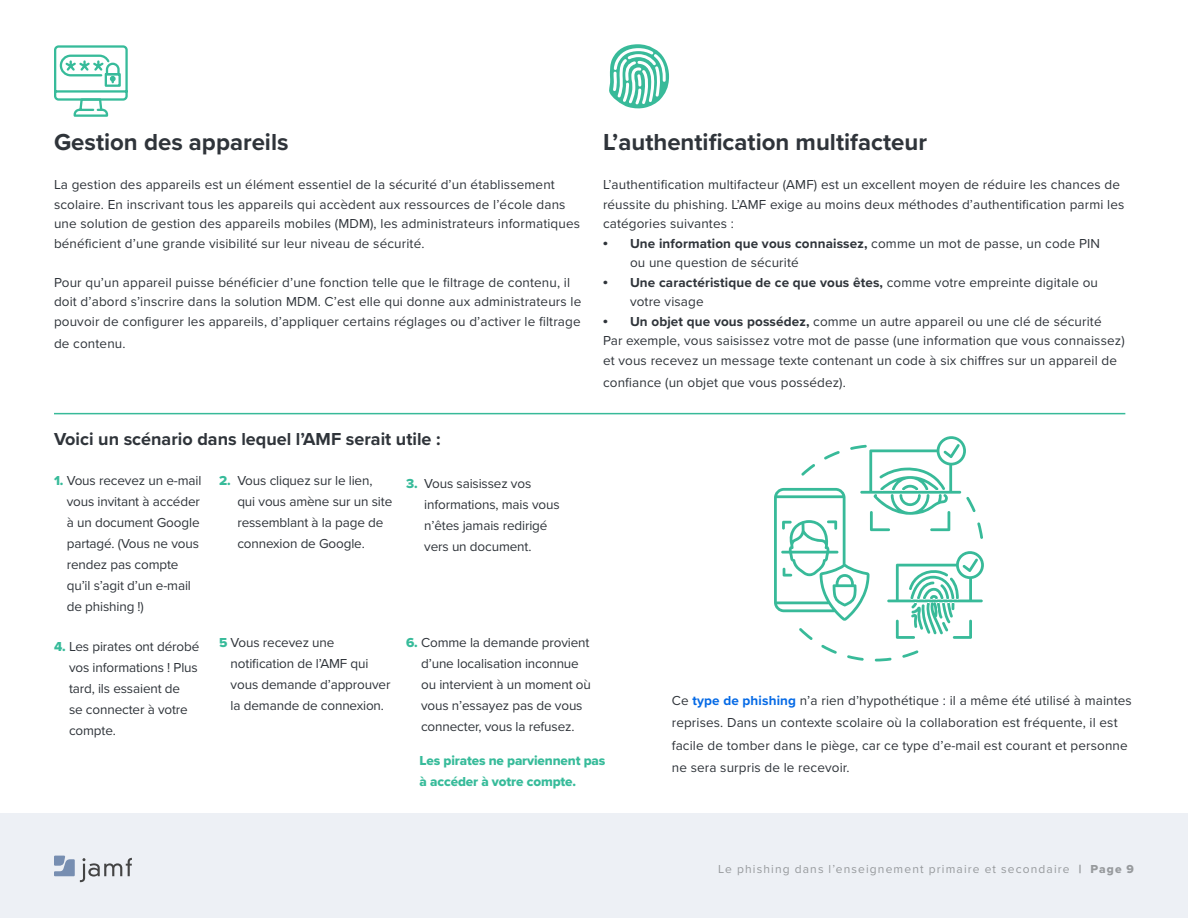
<style>
.page{position:relative;width:1188px;height:918px;background:#fff}
.page>*{position:absolute;margin:0;border:0;box-sizing:border-box;transform-origin:0 0}
.t1{font:700 24px "Proxima Nova";color:#2f343a}
.t2{font:700 18px "Proxima Nova";color:#2f343a}
.t3{font:13.5px/19.5px "Proxima Nova";letter-spacing:.01em;color:#2f343a}
.t4{font:13.5px/21px "Proxima Nova";letter-spacing:-.01em;color:#2f343a}
.t5{font:13.5px/21px "Proxima Nova Extrabld";letter-spacing:-.01em;color:#37bb9a}
.t6{font:12px "Proxima Nova";letter-spacing:.095em;color:#979a9d}
.s1{font-family:"Times New Roman";font-weight:700}
.s2{font-weight:700}
.s3{font-family:"Proxima Nova Extrabld";color:#37bb9a}
.s4{font-weight:700;color:#056ae6}
.s5{font-family:"Proxima Nova Extrabld"}
</style>
<div class="page">
<div style="left:0;top:813px;width:1188px;height:105px;background:#edf0f5"></div>
<svg style="left:54px;top:856px;width:78px;height:26px"></svg>
<svg style="left:54px;top:45px;width:74px;height:72px"></svg>
<svg style="left:774px;top:436px;width:210px;height:225px"></svg>
<svg style="left:609px;top:44px;width:60px;height:65px"></svg>
<hr style="left:54px;top:413px;width:1071px;height:1px;background:#38ba99">
<h1 class="t1" style="left:54px;top:124px;width:236px">Gestion des appareils</h1>
<p class="t3" style="left:54px;top:175px;width:528px">La gestion des appareils est un élément essentiel de la sécurité d’un établissement scolaire. En inscrivant tous les appareils qui accèdent aux ressources de l’école dans une solution de gestion des appareils mobiles (MDM), les administrateurs informatiques bénéficient d’une grande visibilité sur leur niveau de sécurité.</p>
<p class="t3" style="left:54px;top:272px;width:529px">Pour qu’un appareil puisse bénéficier d’une fonction telle que le filtrage de contenu, il doit d’abord s’inscrire dans la solution MDM. C’est elle qui donne aux administrateurs le pouvoir de configurer les appareils, d’appliquer certains réglages ou d’activer le filtrage</p>
<p class="t3" style="left:54px;top:334px;width:73px">de contenu.</p>
<h1 class="t1" style="left:603px;top:124px;width:326px">L’authentification multifacteur</h1>
<p class="t3" style="left:603px;top:175px;width:523px">L’authentification multifacteur (AMF) est un excellent moyen de réduire les chances de réussite du phishing. L’AMF exige au moins deux méthodes d’authentification parmi les catégories suivantes :</p>
<p class="t3" style="left:630px;top:233px;width:472px;text-indent:-27px"><span class="s1">•</span> <span class="s2">Une information que vous connaissez,</span> comme un mot de passe, un code PIN ou une question de sécurité</p>
<p class="t3" style="left:630px;top:272px;width:470px;text-indent:-27px"><span class="s1">•</span> <span class="s2">Une caractéristique de ce que vous êtes,</span> comme votre empreinte digitale ou votre visage</p>
<p class="t3" style="left:603px;top:311px;width:523px"><span class="s1">•</span> <span class="s2">Un objet que vous possédez,</span> comme un autre appareil ou une clé de sécurité<br>Par exemple, vous saisissez votre mot de passe (une information que vous connaissez) et vous recevez un message texte contenant un code à six chiffres sur un appareil de</p>
<p class="t3" style="left:603px;top:373px;width:244px">confiance (un objet que vous possédez).</p>
<h2 class="t2" style="left:54px;top:426px;width:388px">Voici un scénario dans lequel l’AMF serait utile :</h2>
<p class="t4" style="left:67px;top:469px;width:136px;text-indent:-13px"><span class="s3">1.</span> Vous recevez un e-mail vous invitant à accéder à un document Google partagé. (Vous ne vous rendez pas compte qu’il s’agit d’un e-mail de phishing !)</p>
<p class="t4" style="left:237px;top:469px;width:156px;text-indent:-18px"><span class="s3">2.</span> Vous cliquez sur le lien, qui vous amène sur un site ressemblant à la page de connexion de Google.</p>
<p class="t4" style="left:424px;top:472px;width:137px;text-indent:-18px"><span class="s3">3.</span> Vous saisissez vos informations, mais vous n’êtes jamais redirigé vers un document.</p>
<p class="t4" style="left:231px;top:631px;width:161px;text-indent:-12px"><span class="s3">5</span> Vous recevez une notification de l’AMF qui vous demande d’approuver la demande de connexion.</p>
<p class="t4" style="left:421px;top:631px;width:171px;text-indent:-15px"><span class="s3">6.</span> Comme la demande provient d’une localisation inconnue ou intervient à un moment où vous n’essayez pas de vous connecter, vous la refusez.</p>
<p class="t5" style="left:420px;top:750px;width:187px">Les pirates ne parviennent pas à accéder à votre compte.</p>
<p class="t4" style="left:69px;top:636px;width:132px;text-indent:-15px"><span class="s3">4.</span> Les pirates ont dérobé vos informations ! Plus tard, ils essaient de<br>se connecter à votre compte.</p>
<p class="t3" style="left:672px;top:688px;width:462px;line-height:22.5px">Ce <span class="s4">type de phishing</span> n’a rien d’hypothétique : il a même été utilisé à maintes reprises. Dans un contexte scolaire où la collaboration est fréquente, il est facile de tomber dans le piège, car ce type d’e-mail est courant et personne ne sera surpris de le recevoir.</p>
<p class="t6" style="left:718px;top:860px;width:417px">Le phishing dans l’enseignement primaire et secondaire <span class="s5">| Page 9</span></p>
</div>
